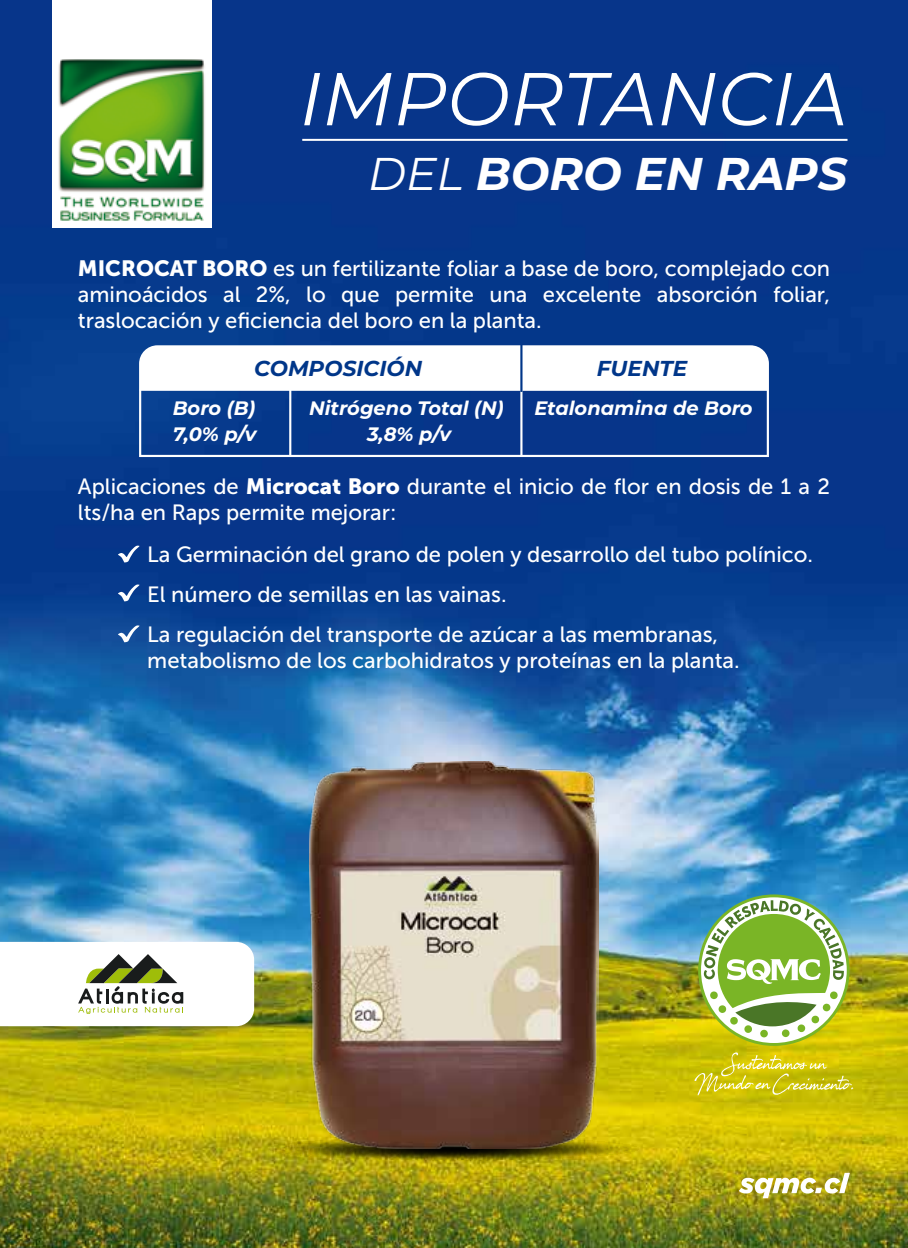
<style>
.page{position:relative;width:908px;height:1248px;background:#fff}
.page>*{position:absolute;margin:0;border:0;box-sizing:border-box;transform-origin:0 0}
.t1{font:italic 74.6px "Montserrat";color:#fff}
.t2{font:italic 700 45.8px "Montserrat";color:#fff}
.t3{font:22px/26px "Museo Sans 500";color:#fff}
.t4{font:italic 700 21.6px "Montserrat";color:#003689}
.t5{font:italic 700 19.4px "Montserrat";color:#fff}
.s1{font-weight:400}
.s2{font-family:"Museo Sans 900"}
</style>
<div class="page">
<img style="left:0;top:0;width:907px;height:1247px">
<div style="left:52px;top:0;width:159px;height:228px;background:#fff"></div>
<img style="left:58px;top:59px;width:147px;height:163px">
<svg style="left:738px;top:1172px;width:111px;height:25px"></svg>
<hr style="left:302px;top:139px;width:545px;height:2px;background:#fff">
<svg style="left:693px;top:888px;width:159px;height:176px;background:#87a961"></svg>
<svg style="left:694px;top:1052px;width:158px;height:43px;background:#d4c920"></svg>
<svg style="left:697px;top:894px;width:152px;height:151px"></svg>
<svg style="left:269px;top:1136px;width:369px;height:24px;background:#696004"></svg>
<img style="left:309px;top:761px;width:289px;height:387px">
<svg style="left:0;top:941px;width:254px;height:85px"></svg>
<svg style="left:138px;top:344px;width:631px;height:114px;background:#124090"></svg>
<hr style="left:289px;top:390px;width:2px;height:66px;background:#fff">
<hr style="left:520px;top:390px;width:2px;height:66px;background:#fff">
<hr style="left:140px;top:388px;width:627px;height:3px;background:#fff">
<svg style="left:140px;top:346px;width:627px;height:43px"></svg>
<hr style="left:520px;top:345px;width:2px;height:47px;background:#003689">
<svg style="left:117px;top:545px;width:22px;height:17px"></svg>
<svg style="left:117px;top:584px;width:22px;height:17px"></svg>
<svg style="left:117px;top:625px;width:22px;height:17px"></svg>
<h1 class="t1" style="left:299px;top:47px;width:549px">IMPORTANCIA</h1>
<h2 class="t2" style="left:368px;top:141px;width:480px"><span class="s1">DEL</span> BORO EN RAPS</h2>
<p class="t3" style="left:78px;top:255px;width:753px;text-align:justify"><span class="s2">MICROCAT BORO</span> es un fertilizante foliar a base de boro, complejado con aminoácidos al 2%, lo que permite una excelente absorción foliar, traslocación y eficiencia del boro en la planta.</p>
<p class="t4" style="left:254px;top:353px;width:169px">COMPOSICIÓN</p>
<p class="t4" style="left:596px;top:353px;width:92px">FUENTE</p>
<p class="t5" style="left:173px;top:394px;width:84px">Boro (B)</p>
<p class="t5" style="left:309px;top:394px;width:196px">Nitrógeno Total (N)</p>
<p class="t5" style="left:534px;top:394px;width:220px">Etalonamina de Boro</p>
<p class="t5" style="left:173px;top:420px;width:85px">7,0% p/v</p>
<p class="t5" style="left:367px;top:420px;width:86px">3,8% p/v</p>
<p class="t3" style="left:78px;top:473px;width:753px">Aplicaciones de <span class="s2">Microcat Boro</span> durante el inicio de flor en dosis de 1 a 2 lts/ha en Raps permite mejorar:</p>
<p class="t3" style="left:147px;top:534px;width:667px;line-height:40px">La Germinación del grano de polen y desarrollo del tubo polínico.<br>El número de semillas en las vainas.<br>La regulación del transporte de azúcar a las membranas,</p>
<p class="t3" style="left:147px;top:647px;width:593px">metabolismo de los carbohidratos y proteínas en la planta.</p>
</div>
